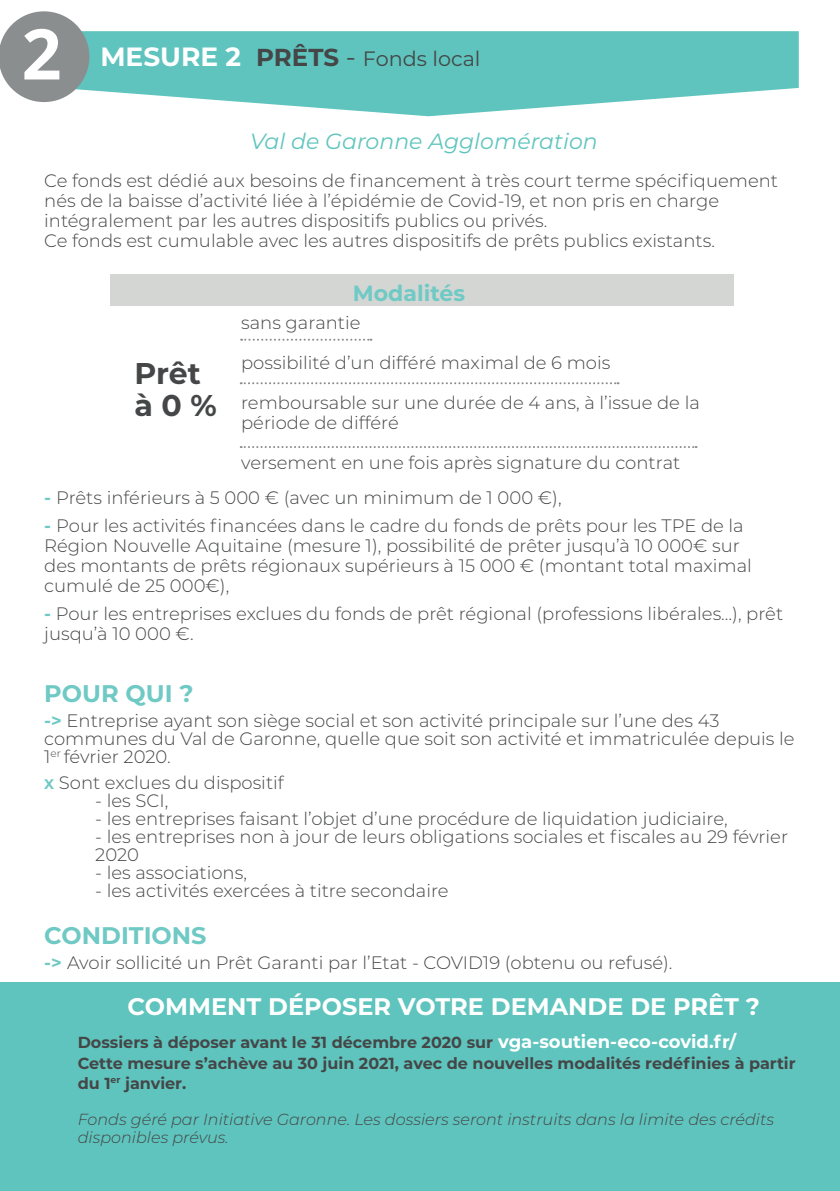
<style>
.page{position:relative;width:840px;height:1191px;background:#fff}
.page>*{position:absolute;margin:0;border:0;box-sizing:border-box;transform-origin:0 0}
.t1{font:700 70px "Open Sans";color:#fff}
.t2{font:700 30px/32px "Montserrat";color:#454647}
.t3{font:700 24px "Montserrat";color:#fff}
.t4{font:700 24px "Montserrat";color:#6fc9c4}
.t5{font:italic 22px "Montserrat";color:#60c5be}
.t6{font:700 22px "Montserrat";color:#6fc9c4}
.t7{font:20.8px "Montserrat";color:#454647}
.t8{font:300 18px/20px "Montserrat";color:#454647}
.t9{font:700 16px/20px "Montserrat";color:#454647}
.t10{font:italic 300 16px/18px "Montserrat";color:#454647}
.s1{font-weight:700;font-size:26.4px;color:#fff}
.s2{font-weight:700;font-size:24.4px}
.s3{font-size:26.4px}
.s4{font-weight:700;color:#6fc9c4}
.s5{font-weight:700;font-size:14px;color:#6fc9c4}
.s6{font-size:18px;color:#fff}
</style>
<div class="page">
<svg style="left:89px;top:31px;width:709px;height:85px;fill:#5ec4bd"></svg>
<svg style="left:0;top:11px;width:89px;height:91px"></svg>
<div style="left:110px;top:274px;width:623px;height:32px;background:#d4d6d4"></div>
<svg style="left:241px;top:339px;width:130px;height:2px"></svg>
<svg style="left:240px;top:382px;width:378px;height:2px"></svg>
<svg style="left:240px;top:446px;width:456px;height:2px"></svg>
<div style="left:0;top:982px;width:839px;height:209px;background:#5ec4bd"></div>
<h1 class="t1" style="left:22px;top:5px;width:41px">2</h1>
<p class="t7" style="left:100px;top:44px;width:381px"><span class="s1">MESURE 2</span> <span class="s2">PRÊTS</span> <span class="s3">-</span> Fonds local</p>
<p class="t5" style="left:250px;top:126px;width:349px">Val de Garonne Agglomération</p>
<p class="t8" style="left:44px;top:170px;width:735px">Ce fonds est dédié aux besoins de financement à très court terme spécifiquement nés de la baisse d’activité liée à l’épidémie de Covid-19, et non pris en charge intégralement par les autres dispositifs publics ou privés.<br>Ce fonds est cumulable avec les autres dispositifs de prêts publics existants.</p>
<h2 class="t2" style="left:134px;top:356px;width:84px">Prêt à 0 %</h2>
<p class="t6" style="left:352px;top:278px;width:114px">Modalités</p>
<p class="t8" style="left:241px;top:312px;width:121px">sans garantie</p>
<p class="t8" style="left:241px;top:352px;width:370px">possibilité d’un différé maximal de 6 mois</p>
<p class="t8" style="left:241px;top:392px;width:460px">remboursable sur une durée de 4 ans, à l’issue de la période de différé</p>
<p class="t8" style="left:241px;top:452px;width:440px">versement en une fois après signature du contrat</p>
<p class="t8" style="left:44px;top:487px;width:518px"><span class="s4">-</span> Prêts inférieurs à 5 000 € (avec un minimum de 1 000 €),</p>
<p class="t8" style="left:44px;top:515px;width:708px"><span class="s4">-</span> Pour les activités financées dans le cadre du fonds de prêts pour les TPE de la Région Nouvelle Aquitaine (mesure 1), possibilité de prêter jusqu’à 10 000€ sur des montants de prêts régionaux supérieurs à 15 000 € (montant total maximal cumulé de 25 000€),</p>
<p class="t8" style="left:44px;top:603px;width:740px"><span class="s4">-</span> Pour les entreprises exclues du fonds de prêt régional (professions libérales…), prêt jusqu’à 10 000 €.</p>
<h3 class="t4" style="left:44px;top:676px;width:151px">POUR QUI ?</h3>
<p class="t8" style="left:44px;top:711px;width:751px;line-height:18px"><span class="s4">-&gt;</span> Entreprise ayant son siège social et son activité principale sur l’une des 43 communes du Val de Garonne, quelle que soit son activité et immatriculée depuis le<br>1<sup>er</sup> février 2020.</p>
<p class="t8" style="left:44px;top:772px;width:241px"><span class="s5">X</span> Sont exclues du dispositif</p>
<p class="t8" style="left:95px;top:790px;width:74px">- les SCI,</p>
<p class="t8" style="left:95px;top:808px;width:633px">- les entreprises faisant l’objet d’une procédure de liquidation judiciaire,</p>
<p class="t8" style="left:95px;top:827px;width:694px;line-height:18px">- les entreprises non à jour de leurs obligations sociales et fiscales au 29 février<br>2020</p>
<p class="t8" style="left:95px;top:862px;width:153px">- les associations,</p>
<p class="t8" style="left:95px;top:880px;width:354px">- les activités exercées à titre secondaire</p>
<h3 class="t4" style="left:44px;top:918px;width:164px">CONDITIONS</h3>
<p class="t8" style="left:44px;top:952px;width:629px"><span class="s4">-&gt;</span> Avoir sollicité un Prêt Garanti par l’Etat - COVID19 (obtenu ou refusé).</p>
<h3 class="t3" style="left:128px;top:988px;width:633px">COMMENT DÉPOSER VOTRE DEMANDE DE PRÊT ?</h3>
<p class="t9" style="left:78px;top:1032px;width:719px">Dossiers à déposer avant le 31 décembre 2020 sur <span class="s6">vga-soutien-eco-covid.fr/<br></span>Cette mesure s’achève au 30 juin 2021, avec de nouvelles modalités redéfinies à partir du 1<sup>er</sup> janvier.</p>
<p class="t10" style="left:78px;top:1109px;width:697px">Fonds géré par Initiative Garonne. Les dossiers seront instruits dans la limite des crédits disponibles prévus.</p>
</div>
